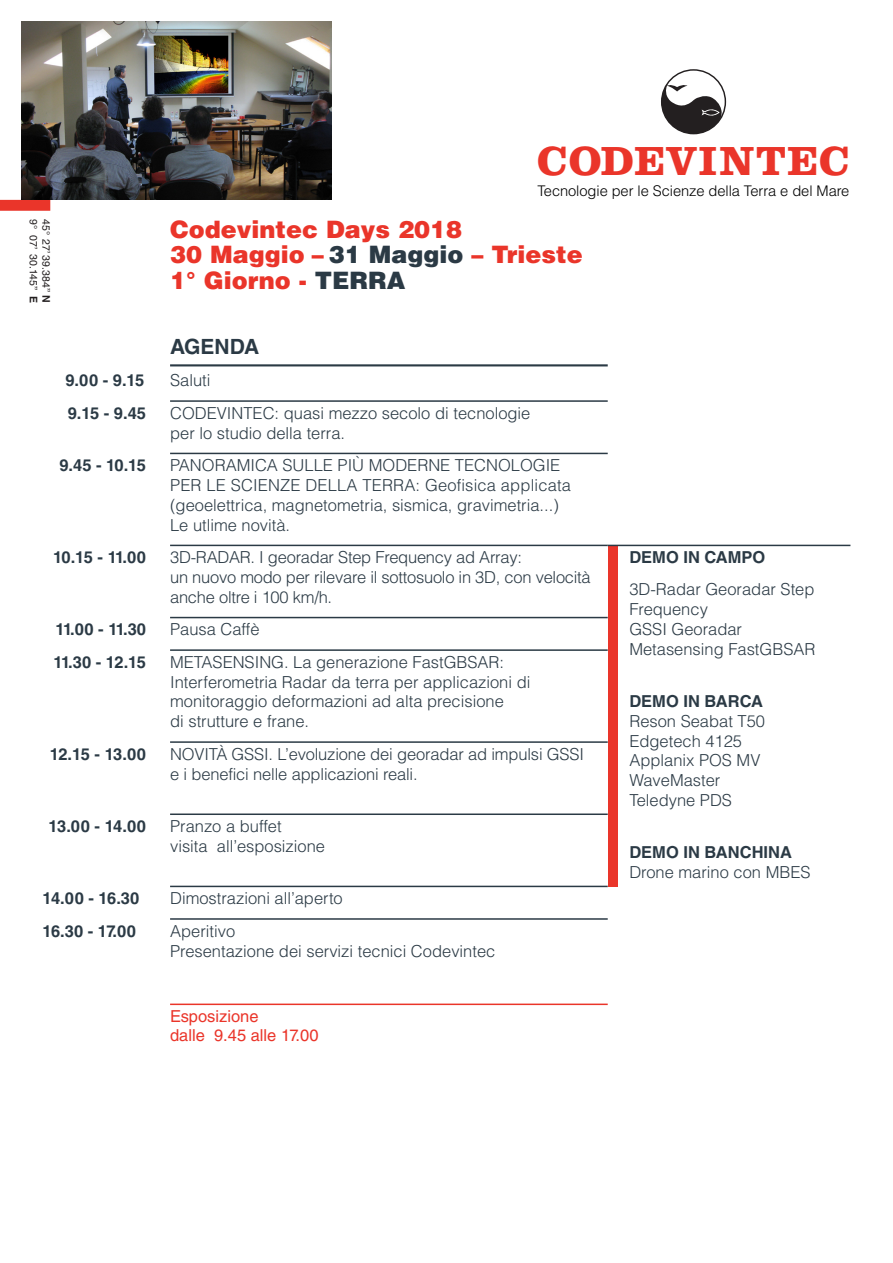
<style>
.page{position:relative;width:893px;height:1263px;background:#fff}
.page>*{position:absolute;margin:0;border:0;box-sizing:border-box;transform-origin:0 0}
.t1{font:700 42.15px "Clarendon LT Std";letter-spacing:.03em;color:#ea352a}
.titolo{font:900 24px/25.5px "Helvetica LT Std";color:#ea352a}
.sottotitolo{font:700 21px "Helvetica LT Std";color:#2b3a45}
.TXT{font:300 16.5px/19.8px "Helvetica LT Std";color:#2b3a45}
.TXT_-_DEMO{font:300 16.5px/19.8px "Helvetica LT Std";color:#2b3a45}
.TXT-2{font:700 16.5px "Helvetica LT Std";letter-spacing:-.035em;color:#2b3a45}
.TXT_-_DEMO-2{font:16.5px/19.8px "Helvetica LT Std";color:#ea352a}
.TXT_-_DEMO-3{font:700 16.5px "Helvetica LT Std";color:#2b3a45}
.t2{font:300 14.7px "Helvetica LT Std";letter-spacing:-.005em;color:#000}
.t3{font:10.5px "Helvetica LT Std";letter-spacing:.01em;color:#231f20}
.s1{font-weight:700}
.s2{color:#2b3a45}
</style>
<div class="page">
<hr style="left:170px;top:364px;width:438px;height:2px;background:#2b3a45">
<hr style="left:170px;top:400px;width:438px;height:2px;background:#2b3a45">
<hr style="left:170px;top:453px;width:438px;height:1px;background:#2b3a45">
<hr style="left:170px;top:545px;width:438px;height:1px;background:#2b3a45">
<hr style="left:170px;top:617px;width:438px;height:1px;background:#2b3a45">
<hr style="left:170px;top:649px;width:438px;height:2px;background:#2b3a45">
<hr style="left:170px;top:741px;width:438px;height:2px;background:#2b3a45">
<hr style="left:170px;top:813px;width:438px;height:2px;background:#2b3a45">
<hr style="left:170px;top:886px;width:438px;height:1px;background:#2b3a45">
<hr style="left:170px;top:918px;width:438px;height:2px;background:#2b3a45">
<hr style="left:170px;top:1003px;width:438px;height:2px;background:#ea352a">
<svg style="left:662px;top:70px;width:63px;height:64px"></svg>
<div style="left:661px;top:69px;width:65px;height:65px;border:1px solid #231f20;border-radius:50%"></div>
<div style="left:0;top:200px;width:50px;height:11px;background:#ea352a"></div>
<img style="left:21px;top:21px;width:311px;height:179px">
<div style="left:608px;top:545px;width:10px;height:342px;background:#ea352a"></div>
<hr style="left:608px;top:545px;width:242px;height:1px;background:#2b3a45">
<p class="t3" style="left:52px;top:219px;width:85px;rotate:90deg">45° 27’ 39.384’’ <span class="s1">N</span></p>
<p class="t3" style="left:40px;top:219px;width:85px;rotate:90deg">9° 07’ 30.145’’ <span class="s1">E</span></p>
<p class="t1" style="left:537px;top:136px;width:314px">CODEVINTEC</p>
<p class="t2" style="left:537px;top:181px;width:313px">Tecnologie per le Scienze della Terra e del Mare</p>
<p class="titolo" style="left:170px;top:216px;width:414px">Codevintec Days 2018<br>30 Maggio – <span class="s2">31 Maggio</span> – Trieste<br>1° Giorno - <span class="s2">TERRA</span></p>
<p class="sottotitolo" style="left:170px;top:333px;width:91px">AGENDA</p>
<p class="TXT-2" style="left:65px;top:370px;width:80px">9.00 - 9.15</p>
<p class="TXT" style="left:170px;top:370px;width:42px">Saluti</p>
<p class="TXT-2" style="left:68px;top:403px;width:80px">9.15 - 9.45</p>
<p class="TXT" style="left:170px;top:403px;width:362px">CODEVINTEC: quasi mezzo secolo di tecnologie per lo studio della terra.</p>
<p class="TXT-2" style="left:59px;top:455px;width:88px">9.45 - 10.15</p>
<p class="TXT" style="left:170px;top:455px;width:402px">PANORAMICA SULLE PIÙ MODERNE TECNOLOGIE PER LE SCIENZE DELLA TERRA: Geofisica applicata (geoelettrica, magnetometria, sismica, gravimetria...)<br>Le utlime novità.</p>
<p class="TXT-2" style="left:53px;top:547px;width:94px">10.15 - 11.00</p>
<p class="TXT" style="left:170px;top:547px;width:422px">3D-RADAR. I georadar Step Frequency ad Array:<br>un nuovo modo per rilevare il sottosuolo in 3D, con velocità anche oltre i 100 km/h.</p>
<p class="TXT-2" style="left:55px;top:619px;width:92px">11.00 - 11.30</p>
<p class="TXT" style="left:170px;top:619px;width:91px">Pausa Caffè</p>
<p class="TXT-2" style="left:54px;top:652px;width:94px">11.30 - 12.15</p>
<p class="TXT" style="left:170px;top:652px;width:362px">METASENSING. La generazione FastGBSAR:<br>Interferometria Radar da terra per applicazioni di monitoraggio deformazioni ad alta precisione<br>di strutture e frane.</p>
<p class="TXT-2" style="left:50px;top:744px;width:98px">12.15 - 13.00</p>
<p class="TXT" style="left:170px;top:744px;width:415px">NOVITÀ GSSI. L’evoluzione dei georadar ad impulsi GSSI e i benefici nelle applicazioni reali.</p>
<p class="TXT-2" style="left:49px;top:816px;width:99px">13.00 - 14.00</p>
<p class="TXT" style="left:170px;top:816px;width:156px">Pranzo a buffet<br>visita all’esposizione</p>
<p class="TXT-2" style="left:43px;top:888px;width:98px">14.00 - 16.30</p>
<p class="TXT" style="left:170px;top:888px;width:174px">Dimostrazioni all’aperto</p>
<p class="TXT-2" style="left:43px;top:921px;width:95px">16.30 - 17.00</p>
<p class="TXT" style="left:170px;top:921px;width:327px">Aperitivo<br>Presentazione dei servizi tecnici Codevintec</p>
<p class="TXT_-_DEMO-2" style="left:170px;top:1006px;width:150px">Esposizione<br>dalle 9.45 alle 17.00</p>
<p class="TXT_-_DEMO-3" style="left:629px;top:547px;width:137px">DEMO IN CAMPO</p>
<p class="TXT_-_DEMO" style="left:629px;top:579px;width:188px">3D-Radar Georadar Step<br>Frequency<br>GSSI Georadar<br>Metasensing FastGBSAR</p>
<p class="TXT_-_DEMO" style="left:629px;top:691px;width:137px"><span class="s1">DEMO IN BARCA<br></span>Reson Seabat T50<br>Edgetech 4125<br>Applanix POS MV<br>WaveMaster<br>Teledyne PDS</p>
<p class="TXT_-_DEMO" style="left:629px;top:842px;width:183px"><span class="s1">DEMO IN BANCHINA<br></span>Drone marino con MBES</p>
</div>
